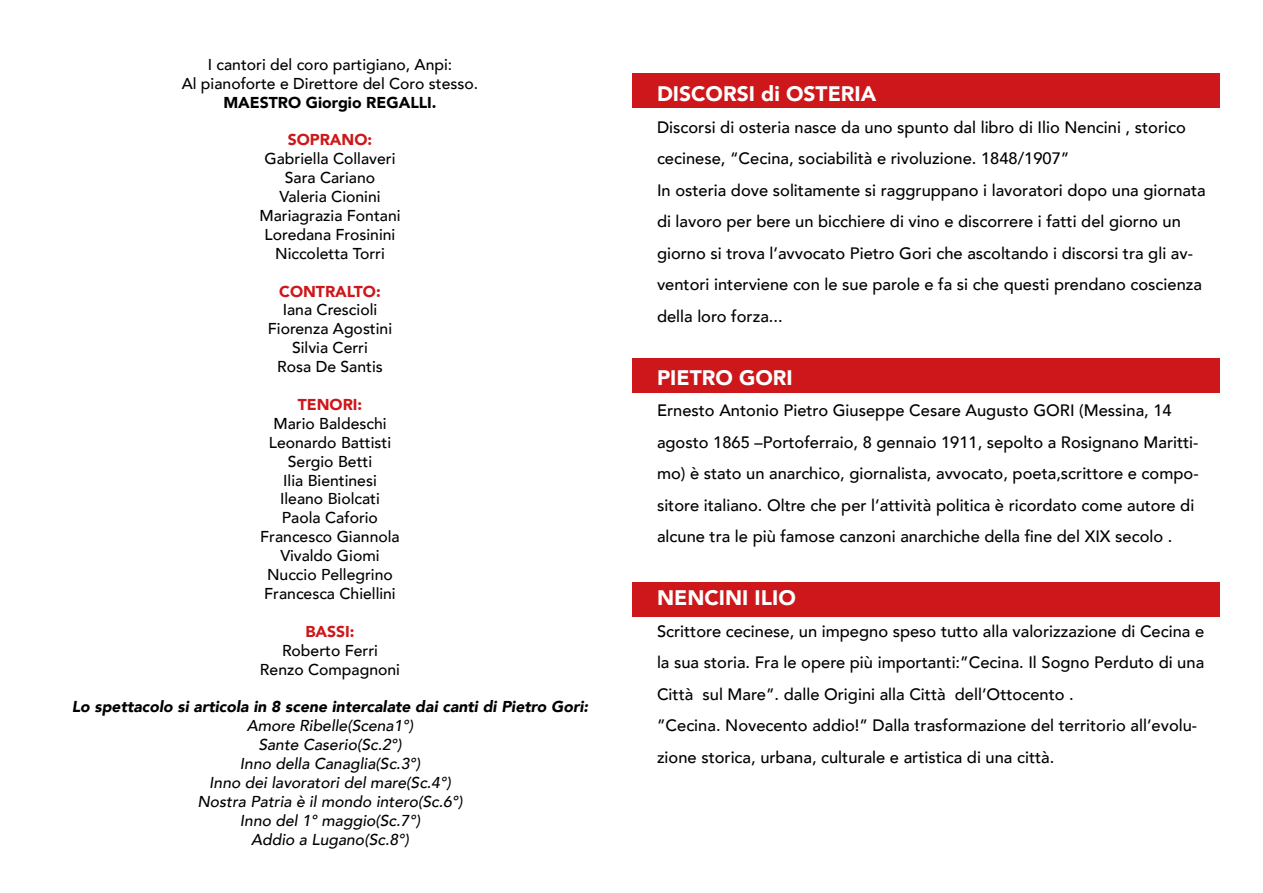
<style>
.page{position:relative;width:1263px;height:893px;background:#fff}
.page>*{position:absolute;margin:0;border:0;box-sizing:border-box;transform-origin:0 0}
.t1{font:900 21px "Avenir";color:#fff}
.t2{font:500 16.5px/31.5px "Avenir";color:#000}
.t3{font:500 15.75px/18.9px "Avenir";color:#000;text-align:center}
.t4{font:italic 500 15.75px/18.9px "Avenir";color:#000;text-align:center}
.t5{font:italic 900 15.75px "Avenir";color:#000}
.t6{font:900 15.75px "Avenir";color:#cd171a}
.t7{font:900 15.75px "Avenir";color:#000}
</style>
<div class="page">
<div style="left:632px;top:73px;width:588px;height:35px;background:#cd171a"></div>
<div style="left:632px;top:358px;width:588px;height:35px;background:#cd171a"></div>
<div style="left:632px;top:583px;width:588px;height:34px;background:#cd171a"></div>
<p class="t3" style="left:182px;top:54px;width:298px">I cantori del coro partigiano, Anpi:<br>Al pianoforte e Direttore del Coro stesso.</p>
<p class="t7" style="left:223px;top:89px;width:215px">MAESTRO Giorgio REGALLI.</p>
<p class="t6" style="left:288px;top:126px;width:86px">SOPRANO:</p>
<p class="t3" style="left:259px;top:148px;width:143px">Gabriella Collaveri<br>Sara Cariano<br>Valeria Cionini<br>Mariagrazia Fontani<br>Loredana Frosinini<br>Niccoletta Torri</p>
<p class="t6" style="left:279px;top:278px;width:103px">CONTRALTO:</p>
<p class="t3" style="left:268px;top:300px;width:126px">Iana Crescioli<br>Fiorenza Agostini<br>Silvia Cerri<br>Rosa De Santis</p>
<p class="t6" style="left:298px;top:391px;width:66px">TENORI:</p>
<p class="t3" style="left:260px;top:413px;width:141px">Mario Baldeschi<br>Leonardo Battisti<br>Sergio Betti<br>Ilia Bientinesi<br>Ileano Biolcati<br>Paola Caforio<br>Francesco Giannola<br>Vivaldo Giomi<br>Nuccio Pellegrino<br>Francesca Chiellini</p>
<p class="t6" style="left:305px;top:618px;width:51px">BASSI:</p>
<p class="t3" style="left:260px;top:640px;width:142px">Roberto Ferri<br>Renzo Compagnoni</p>
<p class="t5" style="left:72px;top:694px;width:518px">Lo spettacolo si articola in 8 scene intercalate dai canti di Pietro Gori:</p>
<p class="t4" style="left:197px;top:717px;width:267px">Amore Ribelle(Scena1°)<br>Sante Caserio(Sc.2°)<br>Inno della Canaglia(Sc.3°)<br>Inno dei lavoratori del mare(Sc.4°)<br>Nostra Patria è il mondo intero(Sc.6°)<br>Inno del 1° maggio(Sc.7°)<br>Addio a Lugano(Sc.8°)</p>
<p class="t1" style="left:657px;top:76px;width:221px">DISCORSI di OSTERIA</p>
<p class="t2" style="left:657px;top:110px;width:550px">Discorsi di osteria nasce da uno spunto dal libro di Ilio Nencini , storico cecinese, “Cecina, sociabilità e rivoluzione. 1848/1907”<br>In osteria dove solitamente si raggruppano i lavoratori dopo una giornata di lavoro per bere un bicchiere di vino e discorrere i fatti del giorno un giorno si trova l’avvocato Pietro Gori che ascoltando i discorsi tra gli av&shy;ventori interviene con le sue parole e fa si che questi prendano coscienza della loro forza...</p>
<p class="t1" style="left:657px;top:359px;width:137px">PIETRO GORI</p>
<p class="t2" style="left:657px;top:394px;width:543px">Ernesto Antonio Pietro Giuseppe Cesare Augusto GORI (Messina, 14 agosto 1865 –Portoferraio, 8 gennaio 1911, sepolto a Rosignano Maritti&shy;mo) è stato un anarchico, giornalista, avvocato, poeta,scrittore e compo&shy;sitore italiano. Oltre che per l’attività politica è ricordato come autore di alcune tra le più famose canzoni anarchiche della fine del XIX secolo .</p>
<p class="t1" style="left:657px;top:580px;width:140px">NENCINI ILIO</p>
<p class="t2" style="left:657px;top:614px;width:549px">Scrittore cecinese, un impegno speso tutto alla valorizzazione di Cecina e la sua storia. Fra le opere più importanti:”Cecina. Il Sogno Perduto di una Città sul Mare”. dalle Origini alla Città dell’Ottocento .<br>”Cecina. Novecento addio!” Dalla trasformazione del territorio all’evolu&shy;zione storica, urbana, culturale e artistica di una città.</p>
</div>
